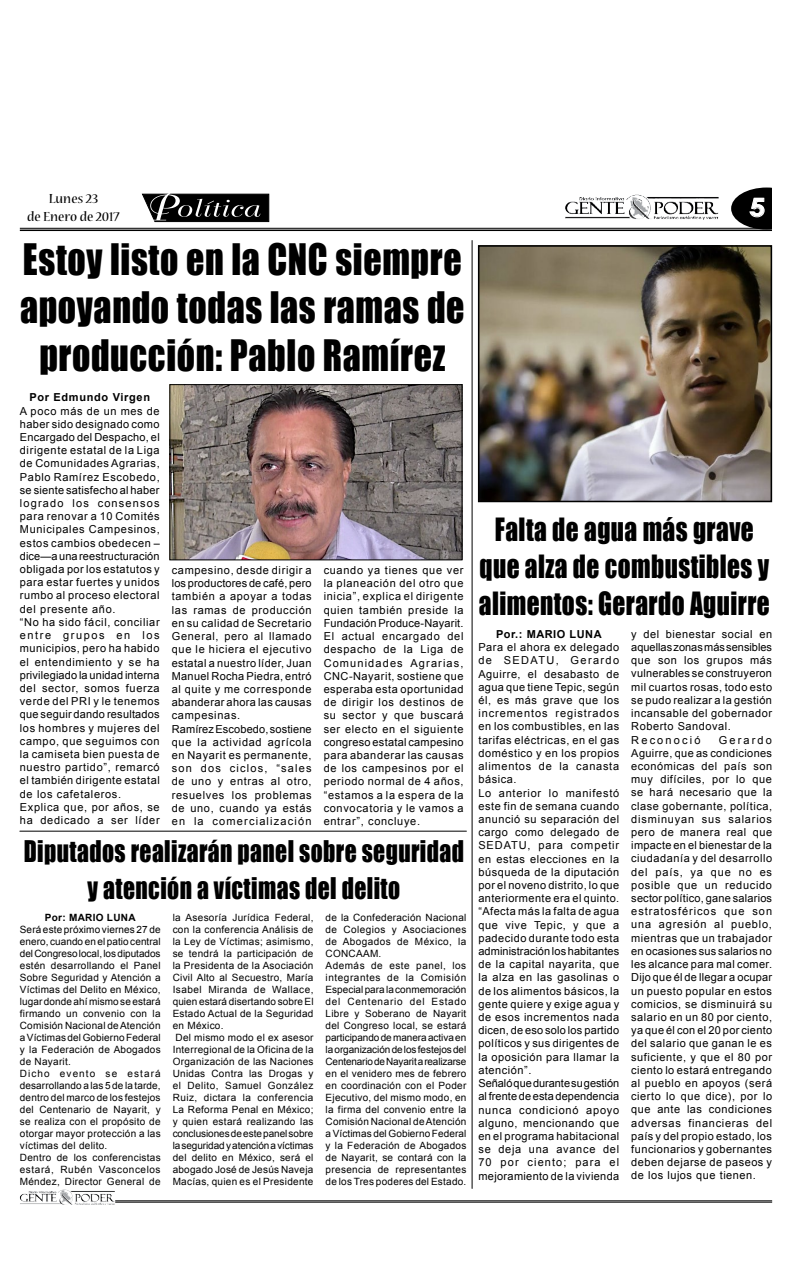
<style>
.page{position:relative;width:792px;height:1276px;background:#fff}
.page>*{position:absolute;margin:0;border:0;box-sizing:border-box;transform-origin:0 0}
.t1{font:39.8px/48px "Impact";letter-spacing:.015em;color:#000;text-align:center;scale:.9 1}
.t2{font:29.4px/36.9px "Impact";letter-spacing:.02em;color:#000;text-align:center;scale:.86 1}
.t3{font:27.4px/36.9px "Impact";letter-spacing:.02em;color:#000;text-align:center;scale:.86 1}
.t4{font:700 25.2px "Century Gothic";color:#fff;scale:1.14 1}
.t5{font:condensed 14.6px/17.6px "Nueva Std";color:#000;text-align:center;scale:1.32 1}
.t6{font:11px/13.2px "Arial";letter-spacing:.05em;color:#000}
.t7{font:700 11px "Arial";letter-spacing:.06em;color:#000}
.t8{font:10px/12px "Arial";letter-spacing:.03em;color:#000}
.t9{font:700 10px "Arial";letter-spacing:.03em;color:#000}
</style>
<div class="page">
<svg style="left:731px;top:187px;width:41px;height:41px"></svg>
<svg style="left:25px;top:227px;width:97px;height:5px"></svg>
<hr style="left:20px;top:228px;width:752px;height:1px;background:#000">
<hr style="left:20px;top:229px;width:752px;height:2px;background:#000">
<img style="left:626px;top:195px;width:24px;height:20px">
<hr style="left:115px;top:1200px;width:657px;height:1px;background:#000">
<hr style="left:115px;top:1201px;width:657px;height:1px;background:#000">
<img style="left:58px;top:1189px;width:14px;height:13px">
<svg style="left:141px;top:193px;width:129px;height:30px;background:#3e3e3e"></svg>
<hr style="left:472px;top:240px;width:1px;height:948px;background:#000">
<img style="left:171px;top:386px;width:290px;height:172px">
<div style="left:169px;top:384px;width:294px;height:176px;border:1px solid #000"></div>
<img style="left:481px;top:248px;width:288px;height:251px">
<div style="left:478px;top:245px;width:294px;height:257px;border:2px solid #000"></div>
<hr style="left:20px;top:830px;width:446px;height:1px;background:#000">
<h3 class="t5" style="left:27px;top:191px;width:72px">Lunes 23<br>de Enero de 2017</h3>
<h1 class="t1" style="left:20px;top:234px;width:495px">Estoy listo en la CNC siempre apoyando todas las ramas de producción: Pablo Ramírez</h1>
<p class="t7" style="left:30px;top:390px;width:122px">Por Edmundo Virgen</p>
<p class="t6" style="left:20px;top:404px;width:141px">A poco más de un mes de haber sido designado como<br>Encargado del Despacho, el dirigente estatal de la Liga de Comunidades Agrarias,<br>Pablo Ramírez Escobedo, se siente satisfecho al haber logrado los consensos para renovar a 10 Comités<br>Municipales Campesinos, estos cambios obedecen – dice—a una reestructuración obligada por los estatutos y para estar fuertes y unidos rumbo al proceso electoral del presente año.<br>“No ha sido fácil, conciliar entre grupos en los municipios, pero ha habido el entendimiento y se ha privilegiado la unidad interna del sector, somos fuerza verde del PRI y le tenemos que seguir dando resultados los hombres y mujeres del campo, que seguimos con la camiseta bien puesta de nuestro partido”, remarcó el también dirigente estatal de los cafetaleros.<br>Explica que, por años, se ha dedicado a ser líder</p>
<p class="t6" style="left:172px;top:563px;width:141px">campesino, desde dirigir a los productores de café, pero también a apoyar a todas las ramas de producción en su calidad de Secretario<br>General, pero al llamado que le hiciera el ejecutivo estatal a nuestro líder, Juan<br>Manuel Rocha Piedra, entró al quite y me corresponde abanderar ahora las causas campesinas.<br>Ramírez Escobedo, sostiene que la actividad agrícola en Nayarit es permanente, son dos ciclos, “sales de uno y entras al otro, resuelves los problemas de uno, cuando ya estás en la comercialización</p>
<p class="t6" style="left:324px;top:563px;width:141px;text-align:justify">cuando ya tienes que ver la planeación del otro que inicia”, explica el dirigente quien también preside la Fundación Produce-Nayarit.<br>El actual encargado del despacho de la Liga de Comunidades Agrarias, CNC-Nayarit, sostiene que esperaba esta oportunidad de dirigir los destinos de su sector y que buscará ser electo en el siguiente congreso estatal campesino para abanderar las causas de los campesinos por el periodo normal de 4 años, “estamos a la espera de la convocatoria y le vamos a entrar”, concluye.</p>
<h3 class="t3" style="left:24px;top:832px;width:513px">Diputados realizarán panel sobre seguridad y atención a víctimas del delito</h3>
<p class="t9" style="left:45px;top:910px;width:92px">Por: MARIO LUNA</p>
<p class="t8" style="left:20px;top:923px;width:142px">Será este próximo viernes 27 de enero, cuando en el patio central del Congreso local, los diputados estén desarrollando el Panel<br>Sobre Seguridad y Atención a<br>Víctimas del Delito en México, lugar donde ahí mismo se estará firmando un convenio con la<br>Comisión Nacional de Atención a Víctimas del Gobierno Federal y la Federación de Abogados de Nayarit.<br>Dicho evento se estará desarrollando a las 5 de la tarde, dentro del marco de los festejos del Centenario de Nayarit, y se realiza con el propósito de otorgar mayor protección a las víctimas del delito.<br>Dentro de los conferencistas estará, Rubén Vasconcelos<br>Méndez, Director General de</p>
<p class="t8" style="left:173px;top:911px;width:142px">la Asesoría Jurídica Federal, con la conferencia Análisis de la Ley de Víctimas; asimismo, se tendrá la participación de la Presidenta de la Asociación<br>Civil Alto al Secuestro, María<br>Isabel Miranda de Wallace, quien estará disertando sobre El<br>Estado Actual de la Seguridad en México.<br>Del mismo modo el ex asesor<br>Interregional de la Oficina de la<br>Organización de las Naciones<br>Unidas Contra las Drogas y el Delito, Samuel González<br>Ruiz, dictara la conferencia<br>La Reforma Penal en México; y quien estará realizando las conclusiones de este panel sobre la seguridad y atención a víctimas del delito en México, será el abogado José de Jesús Naveja<br>Macías, quien es el Presidente</p>
<p class="t8" style="left:326px;top:911px;width:142px">de la Confederación Nacional de Colegios y Asociaciones de Abogados de México, la<br>CONCAAM.<br>Además de este panel, los integrantes de la Comisión<br>Especial para la conmemoración del Centenario del Estado<br>Libre y Soberano de Nayarit del Congreso local, se estará participando de manera activa en la organización de los festejos del<br>Centenario de Nayarit a realizarse en el venidero mes de febrero en coordinación con el Poder<br>Ejecutivo, del mismo modo, en la firma del convenio entre la<br>Comisión Nacional de Atención a Víctimas del Gobierno Federal y la Federación de Abogados de Nayarit, se contará con la presencia de representantes de los Tres poderes del Estado.</p>
<h3 class="t4" style="left:749px;top:188px;width:16px">5</h3>
<h2 class="t2" style="left:479px;top:510px;width:340px">Falta de agua más grave que alza de combustibles y alimentos: Gerardo Aguirre</h2>
<p class="t7" style="left:496px;top:626px;width:107px">Por.: MARIO LUNA</p>
<p class="t6" style="left:478px;top:640px;width:142px">Para el ahora ex delegado de SEDATU, Gerardo<br>Aguirre, el desabasto de agua que tiene Tepic, según él, es más grave que los incrementos registrados en los combustibles, en las tarifas eléctricas, en el gas doméstico y en los propios alimentos de la canasta básica.<br>Lo anterior lo manifestó este fin de semana cuando anunció su separación del cargo como delegado de<br>SEDATU, para competir en estas elecciones en la búsqueda de la diputación por el noveno distrito, lo que anteriormente era el quinto. “Afecta más la falta de agua que vive Tepic, y que a padecido durante todo esta administración los habitantes de la capital nayarita, que la alza en las gasolinas o de los alimentos básicos, la gente quiere y exige agua y de esos incrementos nada dicen, de eso solo los partido políticos y sus dirigentes de la oposición para llamar la atención”.<br>Señaló que durante su gestión al frente de esta dependencia nunca condicionó apoyo alguno, mencionando que en el programa habitacional se deja una avance del<br>70 por ciento; para el mejoramiento de la vivienda</p>
<p class="t6" style="left:631px;top:627px;width:142px">y del bienestar social en aquellas zonas más sensibles que son los grupos más vulnerables se construyeron mil cuartos rosas, todo esto se pudo realizar a la gestión incansable del gobernador<br>Roberto Sandoval.<br>Reconoció</p>
<p class="t6" style="left:631px;top:733px;width:142px;text-align:justify;text-indent:87px">Gerardo Aguirre, que as condiciones económicas del país son muy difíciles, por lo que se hará necesario que la clase gobernante, política, disminuyan sus salarios pero de manera real que impacte en el bienestar de la ciudadanía y del desarrollo del país, ya que no es posible que un reducido sector político, gane salarios estratosféricos que son una agresión al pueblo, mientras que un trabajador en ocasiones sus salarios no les alcance para mal comer.<br>Dijo que él de llegar a ocupar un puesto popular en estos comicios, se disminuirá su salario en un 80 por ciento, ya que él con el 20 por ciento del salario que ganan le es suficiente, y que el 80 por ciento lo estará entregando al pueblo en apoyos (será cierto lo que dice), por lo que ante las condiciones adversas financieras del país y del propio estado, los funcionarios y gobernantes deben dejarse de paseos y de los lujos que tienen.</p>
</div>
